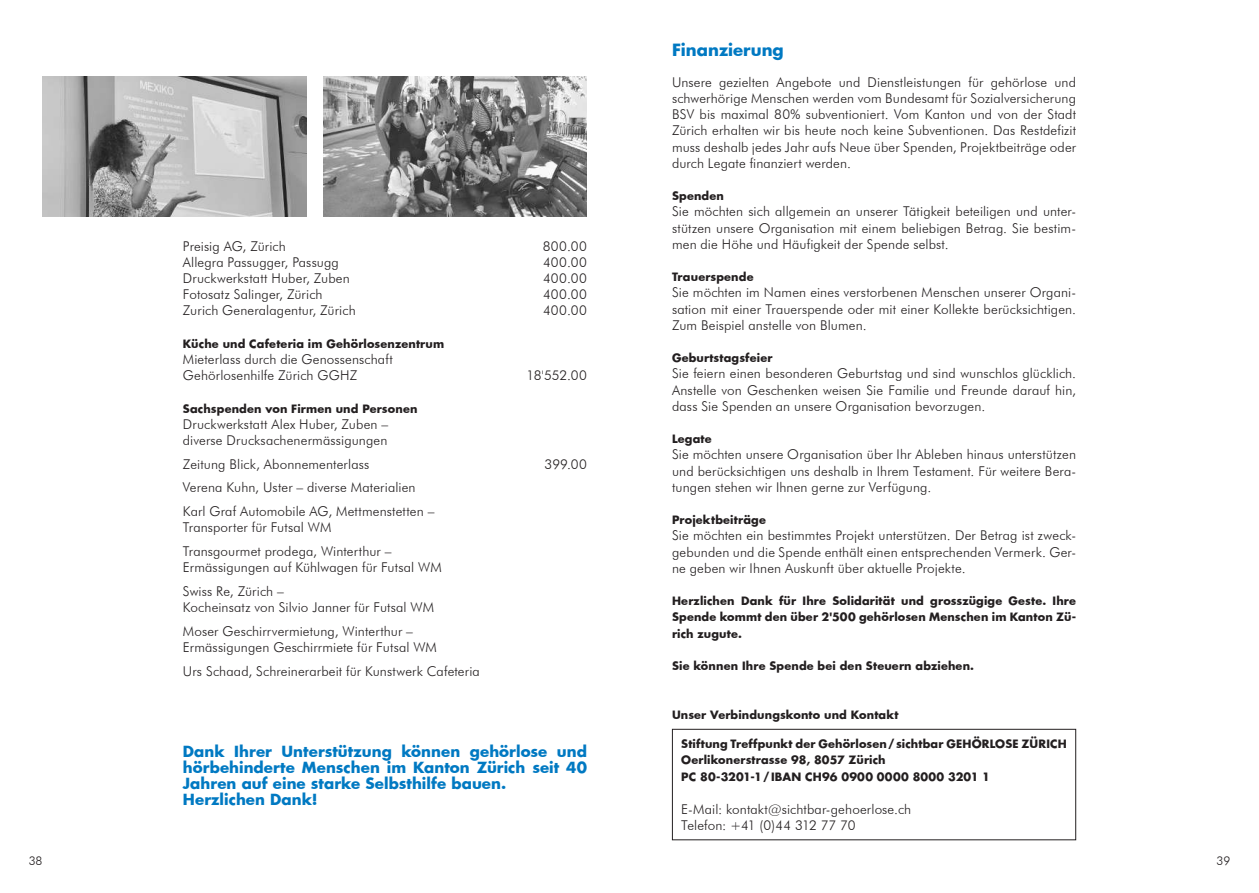
<style>
.page{position:relative;width:1259px;height:893px;background:#fff}
.page>*{position:absolute;margin:0;border:0;box-sizing:border-box;transform-origin:0 0}
.t1{font:700 16.5px "Futura";color:#0079c2}
.t2{font:700 15px/16.2px "Futura";letter-spacing:.005em;color:#0079c2}
.t3{font:300 13.5px/16.2px "Futura BT";letter-spacing:.01em;color:#231f20}
.t4{font:300 12px "Futura BT";color:#231f20}
.t5{font:700 11.25px/16.2px "Futura";letter-spacing:.015em;color:#231f20;text-align:justify}
</style>
<div class="page">
<img style="left:43px;top:77px;width:263px;height:140px">
<img style="left:323px;top:77px;width:264px;height:140px">
<div style="left:672px;top:729px;width:404px;height:111px;border:1px solid #231f20"></div>
<p class="t3" style="left:183px;top:237px;width:104px">Preisig AG, Zürich</p>
<p class="t3" style="left:543px;top:237px;width:46px">800.00</p>
<p class="t3" style="left:183px;top:254px;width:158px">Allegra Passugger, Passugg</p>
<p class="t3" style="left:543px;top:254px;width:45px">400.00</p>
<p class="t3" style="left:183px;top:270px;width:168px">Druckwerkstatt Huber, Zuben</p>
<p class="t3" style="left:543px;top:270px;width:45px">400.00</p>
<p class="t3" style="left:183px;top:286px;width:141px">Fotosatz Salinger, Zürich</p>
<p class="t3" style="left:543px;top:286px;width:45px">400.00</p>
<p class="t3" style="left:183px;top:302px;width:174px">Zurich Generalagentur, Zürich</p>
<p class="t3" style="left:543px;top:302px;width:45px">400.00</p>
<p class="t5" style="left:183px;top:335px;width:263px">Küche und Cafeteria im Gehörlosenzentrum</p>
<p class="t3" style="left:183px;top:351px;width:211px">Mieterlass durch die Genossenschaft<br>Gehörlosenhilfe Zürich GGHZ</p>
<p class="t3" style="left:526px;top:367px;width:62px">18'552.00</p>
<p class="t5" style="left:183px;top:400px;width:236px">Sachspenden von Firmen und Personen</p>
<p class="t3" style="left:183px;top:416px;width:207px">Druckwerkstatt Alex Huber, Zuben – diverse Drucksachenermässigungen</p>
<p class="t3" style="left:183px;top:456px;width:188px">Zeitung Blick, Abonnementerlass</p>
<p class="t3" style="left:544px;top:456px;width:44px">399.00</p>
<p class="t3" style="left:183px;top:476px;width:253px;line-height:23.7px">Verena Kuhn, Uster – diverse Materialien<br>Karl Graf Automobile AG, Mettmenstetten –</p>
<p class="t3" style="left:183px;top:515px;width:210px;line-height:23.7px">Transporter für Futsal WM<br>Transgourmet prodega, Winterthur –</p>
<p class="t3" style="left:183px;top:555px;width:260px;line-height:23.7px">Ermässigungen auf Kühlwagen für Futsal WM<br>Swiss Re, Zürich –</p>
<p class="t3" style="left:183px;top:595px;width:253px;line-height:23.7px">Kocheinsatz von Silvio Janner für Futsal WM<br>Moser Geschirrvermietung, Winterthur –</p>
<p class="t3" style="left:183px;top:635px;width:298px;line-height:23.7px">Ermässigungen Geschirrmiete für Futsal WM<br>Urs Schaad, Schreinerarbeit für Kunstwerk Cafeteria</p>
<p class="t2" style="left:183px;top:742px;width:405px">Dank Ihrer Unterstützung können gehörlose und hörbehinderte Menschen im Kanton Zürich seit 40<br>Jahren auf eine starke Selbsthilfe bauen.<br>Herzlichen Dank!</p>
<p class="t1" style="left:672px;top:39px;width:113px">Finanzierung</p>
<p class="t3" style="left:672px;top:74px;width:405px;text-align:justify">Unsere gezielten Angebote und Dienstleistungen für gehörlose und schwerhörige Menschen werden vom Bundesamt für Sozialversicherung BSV bis maximal 80% subventioniert. Vom Kanton und von der Stadt Zürich erhalten wir bis heute noch keine Subventionen. Das Restdefizit muss deshalb jedes Jahr aufs Neue über Spenden, Projektbeiträge oder durch Legate finanziert werden.</p>
<p class="t5" style="left:672px;top:188px;width:53px">Spenden</p>
<p class="t3" style="left:672px;top:203px;width:405px;text-align:justify">Sie möchten sich allgemein an unserer Tätigkeit beteiligen und unter&shy;stützen unsere Organisation mit einem beliebigen Betrag. Sie bestim&shy;men die Höhe und Häufigkeit der Spende selbst.</p>
<p class="t5" style="left:672px;top:269px;width:83px">Trauerspende</p>
<p class="t3" style="left:672px;top:284px;width:405px;text-align:justify">Sie möchten im Namen eines verstorbenen Menschen unserer Organi&shy;sation mit einer Trauerspende oder mit einer Kollekte berücksichtigen.<br>Zum Beispiel anstelle von Blumen.</p>
<p class="t5" style="left:672px;top:350px;width:102px">Geburtstagsfeier</p>
<p class="t3" style="left:672px;top:365px;width:405px;text-align:justify">Sie feiern einen besonderen Geburtstag und sind wunschlos glücklich.<br>Anstelle von Geschenken weisen Sie Familie und Freunde darauf hin, dass Sie Spenden an unsere Organisation bevorzugen.</p>
<p class="t5" style="left:672px;top:431px;width:41px">Legate</p>
<p class="t3" style="left:672px;top:446px;width:405px;text-align:justify">Sie möchten unsere Organisation über Ihr Ableben hinaus unterstützen und berücksichtigen uns deshalb in Ihrem Testament. Für weitere Bera&shy;tungen stehen wir Ihnen gerne zur Verfügung.</p>
<p class="t5" style="left:672px;top:512px;width:95px">Projektbeiträge</p>
<p class="t3" style="left:672px;top:527px;width:405px;text-align:justify">Sie möchten ein bestimmtes Projekt unterstützen. Der Betrag ist zweck&shy;gebunden und die Spende enthält einen entsprechenden Vermerk. Ger&shy;ne geben wir Ihnen Auskunft über aktuelle Projekte.</p>
<p class="t5" style="left:672px;top:593px;width:405px">Herzlichen Dank für Ihre Solidarität und grosszügige Geste. Ihre Spende kommt den über 2'500 gehörlosen Menschen im Kanton Zü&shy;rich zugute.</p>
<p class="t5" style="left:672px;top:657px;width:303px">Sie können Ihre Spende bei den Steuern abziehen.</p>
<p class="t5" style="left:672px;top:706px;width:228px">Unser Verbindungskonto und Kontakt</p>
<p class="t5" style="left:681px;top:735px;width:387px;text-align:left">Stiftung Treffpunkt der Gehörlosen/sichtbar GEHÖRLOSE ZÜRICH<br>Oerlikonerstrasse 98, 8057 Zürich<br>PC 80-3201-1/IBAN CH96 0900 0000 8000 3201 1</p>
<p class="t3" style="left:681px;top:800px;width:231px">E-Mail: kontakt@sichtbar-gehoerlose.ch<br>Telefon: +41 (0)44 312 77 70</p>
<p class="t4" style="left:29px;top:854px;width:15px">38</p>
<p class="t4" style="left:1216px;top:854px;width:15px">39</p>
</div>
